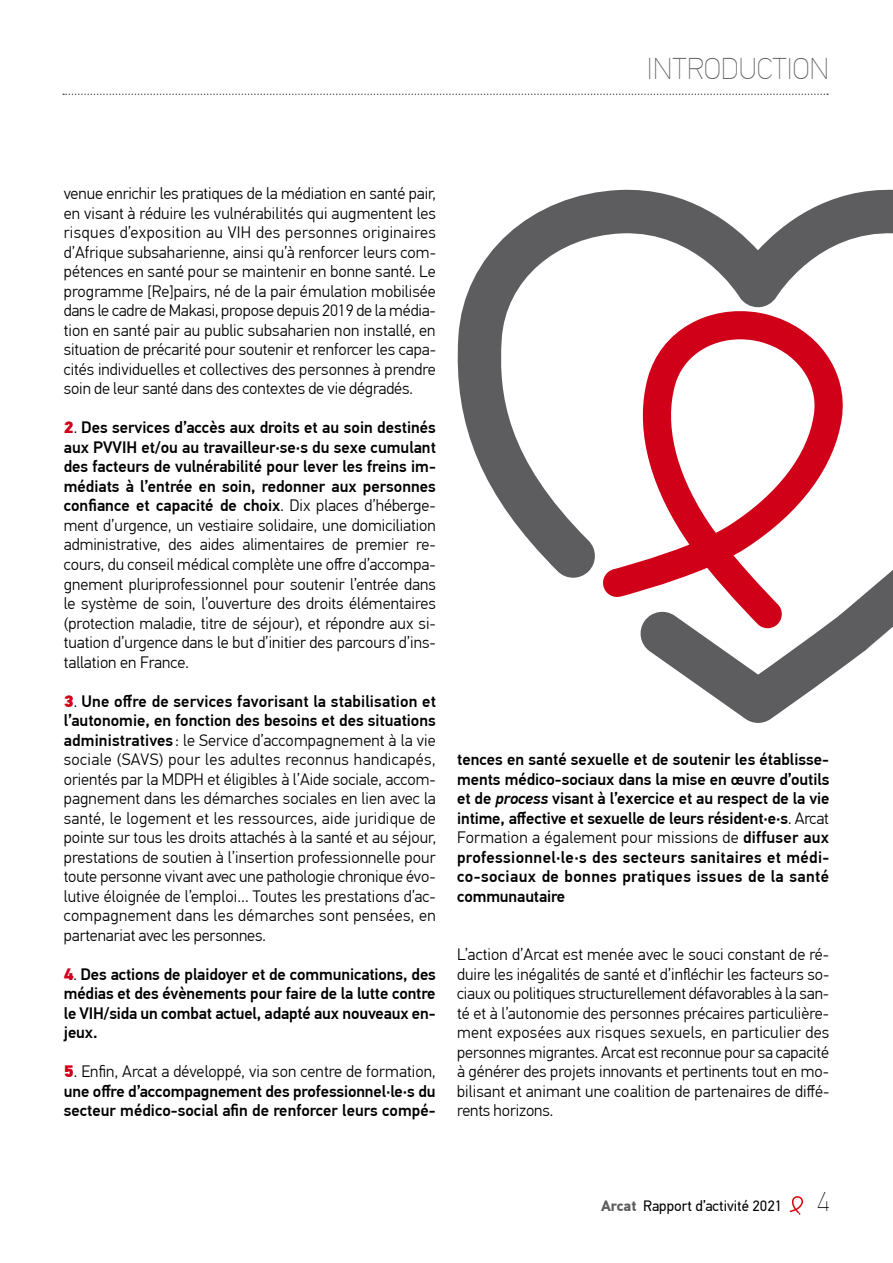
<style>
.page{position:relative;width:893px;height:1263px;background:#fff}
.page>*{position:absolute;margin:0;border:0;box-sizing:border-box;transform-origin:0 0}
.t1{font:100 30px "PF Din Text Pro";color:#5d5c5f}
.t2{font:100 27px "PF Din Text Pro";color:#000}
.t3{font:300 16.5px/19.5px "PF Din Text Pro";color:#000;text-align:justify}
.t4{font:500 16.5px/19.5px "PF Din Text Pro";letter-spacing:-.005em;color:#000;text-align:justify}
.t5{font:15px "PF Din Text Pro";color:#000}
.s1{font-weight:900;color:#d10019}
.s2{font-weight:500}
.s3{font-weight:300}
.s4{font-style:italic}
.s5{font-weight:700;color:#5d5c5f}
</style>
<div class="page">
<svg style="left:790px;top:1196px;width:13px;height:19px"></svg>
<svg style="left:63px;top:94px;width:765px;height:1px"></svg>
<svg style="left:457px;top:189px;width:436px;height:389px"></svg>
<svg style="left:638px;top:190px;width:255px;height:533px"></svg>
<svg style="left:601px;top:304px;width:248px;height:324px"></svg>
<h1 class="t1" style="left:647px;top:52px;width:184px">INTRODUCTION</h1>
<p class="t3" style="left:64px;top:184px;width:374px">venue enrichir les pratiques de la médiation en santé pair, en visant à réduire les vulnérabilités qui augmentent les risques d’exposition au VIH des personnes originaires d’Afrique subsaharienne, ainsi qu’à renforcer leurs com&shy;pétences en santé pour se maintenir en bonne santé. Le programme [Re]pairs, né de la pair émulation mobilisée dans le cadre de Makasi, propose depuis 2019 de la média&shy;tion en santé pair au public subsaharien non installé, en situation de précarité pour soutenir et renforcer les capa&shy;cités individuelles et collectives des personnes à prendre soin de leur santé dans des contextes de vie dégradés.</p>
<p class="t3" style="left:64px;top:418px;width:374px"><span class="s1">2</span>. <span class="s2">Des services d’accès aux droits et au soin destinés aux PVVIH et/ou au travailleur·se·s du sexe cumulant des facteurs de vulnérabilité pour lever les freins im&shy;médiats à l’entrée en soin, redonner aux personnes confiance et capacité de choix</span>. Dix places d’héberge&shy;ment d’urgence, un vestiaire solidaire, une domiciliation administrative, des aides alimentaires de premier re&shy;cours, du conseil médical complète une offre d’accompa&shy;gnement pluriprofessionnel pour soutenir l’entrée dans le système de soin, l’ouverture des droits élémentaires (protection maladie, titre de séjour), et répondre aux si&shy;tuation d’urgence dans le but d’initier des parcours d’ins&shy;tallation en France.</p>
<p class="t3" style="left:64px;top:691px;width:374px"><span class="s1">3</span>. <span class="s2">Une offre de services favorisant la stabilisation et l’autonomie, en fonction des besoins et des situations administratives</span> : le Service d’accompagnement à la vie sociale (SAVS) pour les adultes reconnus handicapés, orientés par la MDPH et éligibles à l’Aide sociale, accom&shy;pagnement dans les démarches sociales en lien avec la santé, le logement et les ressources, aide juridique de pointe sur tous les droits attachés à la santé et au séjour, prestations de soutien à l’insertion professionnelle pour toute personne vivant avec une pathologie chronique évo&shy;lutive éloignée de l’emploi… Toutes les prestations d’ac&shy;compagnement dans les démarches sont pensées, en partenariat avec les personnes.</p>
<p class="t4" style="left:64px;top:964px;width:374px"><span class="s1">4</span><span class="s3">.</span> Des actions de plaidoyer et de communications, des médias et des évènements pour faire de la lutte contre le VIH/sida un combat actuel, adapté aux nouveaux en&shy;jeux.</p>
<p class="t4" style="left:64px;top:1062px;width:373px"><span class="s1">5</span><span class="s3">. Enfin, Arcat a développé, via son centre de formation, </span>une offre d’accompagnement des professionnel·le·s du secteur médico-social afin de renforcer leurs compé-</p>
<p class="t4" style="left:457px;top:750px;width:374px">tences en santé sexuelle et de soutenir les établisse&shy;ments médico-sociaux dans la mise en œuvre d’outils et de <span class="s4">process</span> visant à l’exercice et au respect de la vie intime, affective et sexuelle de leurs résident·e·s<span class="s3">. Arcat Formation a également pour missions de</span> diffuser aux professionnel·le·s des secteurs sanitaires et médi&shy;co-sociaux de bonnes pratiques issues de la santé communautaire</p>
<p class="t3" style="left:457px;top:945px;width:374px">L’action d’Arcat est menée avec le souci constant de ré&shy;duire les inégalités de santé et d’infléchir les facteurs so&shy;ciaux ou politiques structurellement défavorables à la san&shy;té et à l’autonomie des personnes précaires particulière&shy;ment exposées aux risques sexuels, en particulier des personnes migrantes. Arcat est reconnue pour sa capacité à générer des projets innovants et pertinents tout en mo&shy;bilisant et animant une coalition de partenaires de diffé&shy;rents horizons.</p>
<p class="t5" style="left:601px;top:1197px;width:183px"><span class="s5">Arcat</span> Rapport d’activité 2021</p>
<h2 class="t2" style="left:817px;top:1186px;width:14px">4</h2>
</div>
